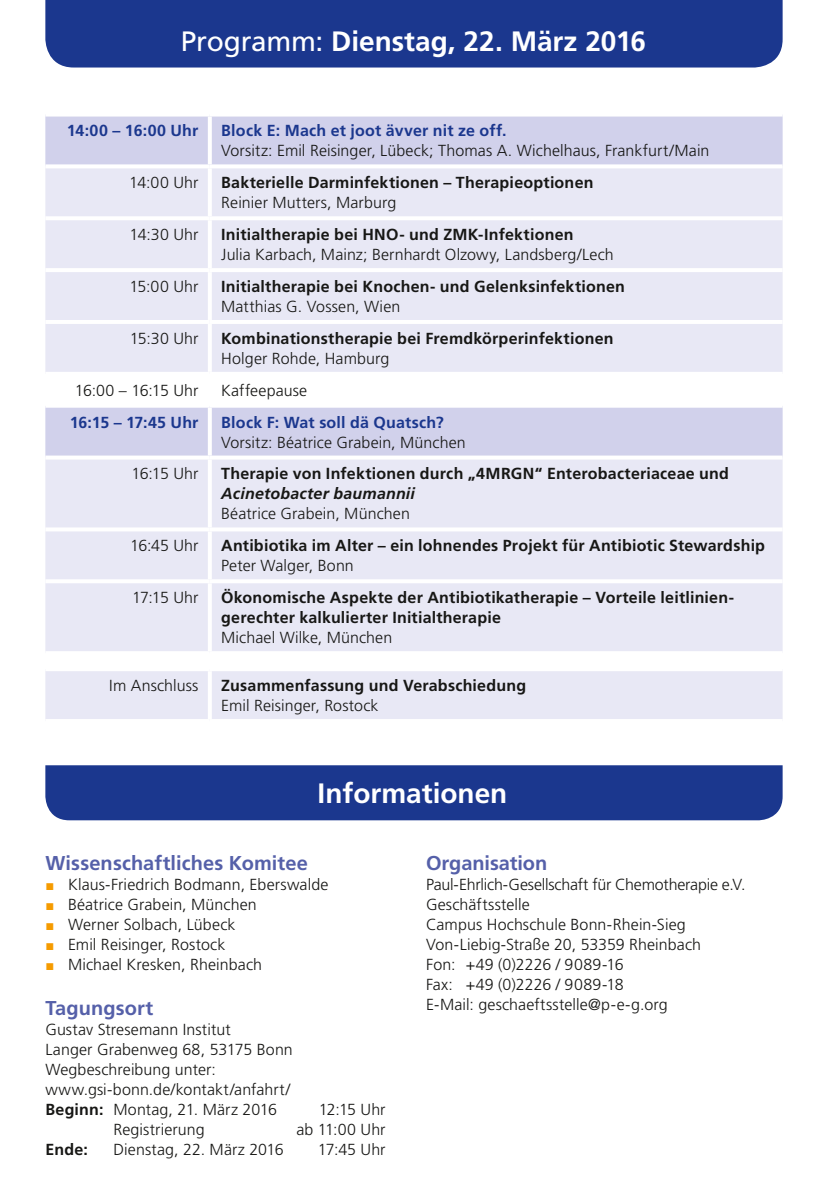
<style>
.page{position:relative;width:828px;height:1191px;background:#fff}
.page>*{position:absolute;margin:0;border:0;box-sizing:border-box;transform-origin:0 0}
.t1{font:700 28px "Frutiger LT";color:#fff}
.t2{font:700 20px "Frutiger LT";letter-spacing:.005em;color:#5560a9}
.t3{font:300 16px/20px "Frutiger LT";letter-spacing:.005em;color:#171715}
.t4{font:700 16px/20px "Frutiger LT";letter-spacing:.015em;color:#171715}
.t5{font:700 16px "Frutiger LT";letter-spacing:.015em;color:#1b378e}
.t6{font:italic 700 16px "Frutiger LT";letter-spacing:.015em;color:#171715}
.t7{font:300 16px "Frutiger LT";letter-spacing:-.02em;color:#171715}
.s1{font-weight:400}
.s2{font-weight:700}
</style>
<div class="page">
<div style="left:45px;top:0;width:737px;height:68px;background:#1b378e"></div>
<div style="left:45px;top:117px;width:737px;height:47px;background:#d1d1eb"></div>
<div style="left:45px;top:168px;width:737px;height:551px;background:#e8e8f5"></div>
<svg style="left:45px;top:376px;width:737px;height:291px;fill:#e8e8f5"></svg>
<svg style="left:45px;top:115px;width:165px;height:2px"></svg>
<svg style="left:210px;top:116px;width:572px;height:1px"></svg>
<hr style="left:45px;top:216px;width:165px;height:4px;background:#fff">
<hr style="left:210px;top:216px;width:572px;height:4px;background:#fff">
<hr style="left:45px;top:268px;width:165px;height:4px;background:#fff">
<hr style="left:210px;top:268px;width:572px;height:4px;background:#fff">
<hr style="left:45px;top:320px;width:165px;height:4px;background:#fff">
<hr style="left:210px;top:320px;width:572px;height:4px;background:#fff">
<hr style="left:45px;top:372px;width:165px;height:4px;background:#fff">
<hr style="left:210px;top:372px;width:572px;height:4px;background:#fff">
<hr style="left:208px;top:376px;width:4px;height:28px;background:#fff">
<svg style="left:45px;top:404px;width:165px;height:4px"></svg>
<svg style="left:210px;top:404px;width:572px;height:4px"></svg>
<hr style="left:45px;top:527px;width:165px;height:4px;background:#fff">
<hr style="left:210px;top:527px;width:572px;height:4px;background:#fff">
<hr style="left:45px;top:579px;width:165px;height:4px;background:#fff">
<hr style="left:210px;top:579px;width:572px;height:4px;background:#fff">
<hr style="left:45px;top:651px;width:165px;height:4px;background:#fff">
<hr style="left:210px;top:651px;width:572px;height:4px;background:#fff">
<hr style="left:208px;top:655px;width:4px;height:12px;background:#fff">
<hr style="left:45px;top:667px;width:165px;height:4px;background:#fff">
<hr style="left:210px;top:667px;width:572px;height:4px;background:#fff">
<hr style="left:208px;top:117px;width:4px;height:47px;background:#fff">
<svg style="left:45px;top:164px;width:165px;height:2px"></svg>
<svg style="left:210px;top:164px;width:572px;height:1px"></svg>
<hr style="left:208px;top:168px;width:4px;height:48px;background:#fff">
<hr style="left:208px;top:220px;width:4px;height:48px;background:#fff">
<hr style="left:208px;top:272px;width:4px;height:48px;background:#fff">
<hr style="left:208px;top:324px;width:4px;height:48px;background:#fff">
<hr style="left:208px;top:408px;width:4px;height:47px;background:#fff">
<svg style="left:45px;top:455px;width:165px;height:4px"></svg>
<svg style="left:210px;top:455px;width:572px;height:4px"></svg>
<hr style="left:208px;top:459px;width:4px;height:68px;background:#fff">
<hr style="left:208px;top:531px;width:4px;height:48px;background:#fff">
<hr style="left:208px;top:583px;width:4px;height:68px;background:#fff">
<hr style="left:208px;top:671px;width:4px;height:48px;background:#fff">
<div style="left:45px;top:765px;width:737px;height:55px;background:#1b378e"></div>
<h1 class="t1" style="left:181px;top:24px;width:467px"><span class="s1">Programm:</span> Dienstag, 22. März 2016</h1>
<p class="t5" style="left:67px;top:121px;width:133px">14:00 – 16:00 Uhr</p>
<p class="t5" style="left:221px;top:121px;width:287px">Block E: Mach et joot ävver nit ze off.</p>
<p class="t3" style="left:221px;top:141px;width:490px">Vorsitz: Emil Reisinger, Lübeck; Thomas A. Wichelhaus, Frankfurt/Main</p>
<p class="t3" style="left:129px;top:173px;width:71px">14:00 Uhr</p>
<p class="t4" style="left:221px;top:173px;width:374px">Bakterielle Darminfektionen – Therapieoptionen</p>
<p class="t3" style="left:221px;top:193px;width:177px">Reinier Mutters, Marburg</p>
<p class="t3" style="left:130px;top:225px;width:70px">14:30 Uhr</p>
<p class="t4" style="left:221px;top:225px;width:354px">Initialtherapie bei HNO- und ZMK-Infektionen</p>
<p class="t3" style="left:221px;top:245px;width:394px">Julia Karbach, Mainz; Bernhardt Olzowy, Landsberg/Lech</p>
<p class="t3" style="left:129px;top:277px;width:70px">15:00 Uhr</p>
<p class="t4" style="left:221px;top:276px;width:405px">Initialtherapie bei Knochen- und Gelenksinfektionen</p>
<p class="t3" style="left:221px;top:297px;width:181px">Matthias G. Vossen, Wien</p>
<p class="t3" style="left:130px;top:328px;width:70px">15:30 Uhr</p>
<p class="t4" style="left:221px;top:328px;width:394px">Kombinationstherapie bei Fremdkörperinfektionen</p>
<p class="t3" style="left:221px;top:348px;width:170px">Holger Rohde, Hamburg</p>
<p class="t7" style="left:75px;top:381px;width:125px">16:00 – 16:15 Uhr</p>
<p class="t3" style="left:221px;top:380px;width:88px">Kaffeepause</p>
<p class="t5" style="left:70px;top:413px;width:130px">16:15 – 17:45 Uhr</p>
<p class="t5" style="left:221px;top:413px;width:224px">Block F: Wat soll dä Quatsch?</p>
<p class="t3" style="left:221px;top:432px;width:246px">Vorsitz: Béatrice Grabein, München</p>
<p class="t3" style="left:131px;top:464px;width:69px">16:15 Uhr</p>
<p class="t4" style="left:221px;top:464px;width:509px">Therapie von Infektionen durch „4MRGN“ Enterobacteriaceae und</p>
<p class="t6" style="left:221px;top:484px;width:195px">Acinetobacter baumannii</p>
<p class="t3" style="left:221px;top:504px;width:190px">Béatrice Grabein, München</p>
<p class="t3" style="left:130px;top:536px;width:70px">16:45 Uhr</p>
<p class="t4" style="left:221px;top:536px;width:545px">Antibiotika im Alter – ein lohnendes Projekt für Antibiotic Stewardship</p>
<p class="t3" style="left:221px;top:556px;width:134px">Peter Walger, Bonn</p>
<p class="t3" style="left:132px;top:588px;width:68px">17:15 Uhr</p>
<p class="t4" style="left:221px;top:588px;width:514px">Ökonomische Aspekte der Antibiotikatherapie – Vorteile leitlinien&shy;gerechter kalkulierter Initialtherapie</p>
<p class="t3" style="left:221px;top:628px;width:173px">Michael Wilke, München</p>
<p class="t3" style="left:109px;top:676px;width:91px">Im Anschluss</p>
<p class="t4" style="left:221px;top:675px;width:306px">Zusammenfassung und Verabschiedung</p>
<p class="t3" style="left:221px;top:696px;width:159px">Emil Reisinger, Rostock</p>
<h1 class="t1" style="left:317px;top:777px;width:191px">Informationen</h1>
<p class="t2" style="left:45px;top:851px;width:264px">Wissenschaftliches Komitee</p>
<p class="t3" style="left:68px;top:875px;width:262px">Klaus-Friedrich Bodmann, Eberswalde<br>Béatrice Grabein, München<br>Werner Solbach, Lübeck<br>Emil Reisinger, Rostock<br>Michael Kresken, Rheinbach</p>
<p class="t2" style="left:45px;top:996px;width:109px">Tagungsort</p>
<p class="t3" style="left:45px;top:1020px;width:249px">Gustav Stresemann Institut<br>Langer Grabenweg 68, 53175 Bonn<br>Wegbeschreibung unter: www.gsi-bonn.de/kontakt/anfahrt/<br><span class="s2">Beginn:</span> Montag, 21. März 2016</p>
<p class="t3" style="left:319px;top:1100px;width:68px">12:15 Uhr</p>
<p class="t3" style="left:113px;top:1120px;width:93px">Registrierung</p>
<p class="t3" style="left:296px;top:1120px;width:91px">ab 11:00 Uhr</p>
<p class="t4" style="left:45px;top:1140px;width:44px">Ende:</p>
<p class="t3" style="left:113px;top:1140px;width:172px">Dienstag, 22. März 2016</p>
<p class="t3" style="left:318px;top:1140px;width:69px">17:45 Uhr</p>
<p class="t2" style="left:426px;top:851px;width:123px">Organisation</p>
<p class="t3" style="left:426px;top:875px;width:321px">Paul-Ehrlich-Gesellschaft für Chemotherapie e.V.<br>Geschäftsstelle<br>Campus Hochschule Bonn-Rhein-Sieg Von-Liebig-Straße 20, 53359 Rheinbach<br>Fon: +49 (0)2226 / 9089-16<br>Fax: +49 (0)2226 / 9089-18<br>E-Mail: geschaeftsstelle@p-e-g.org</p>
</div>
